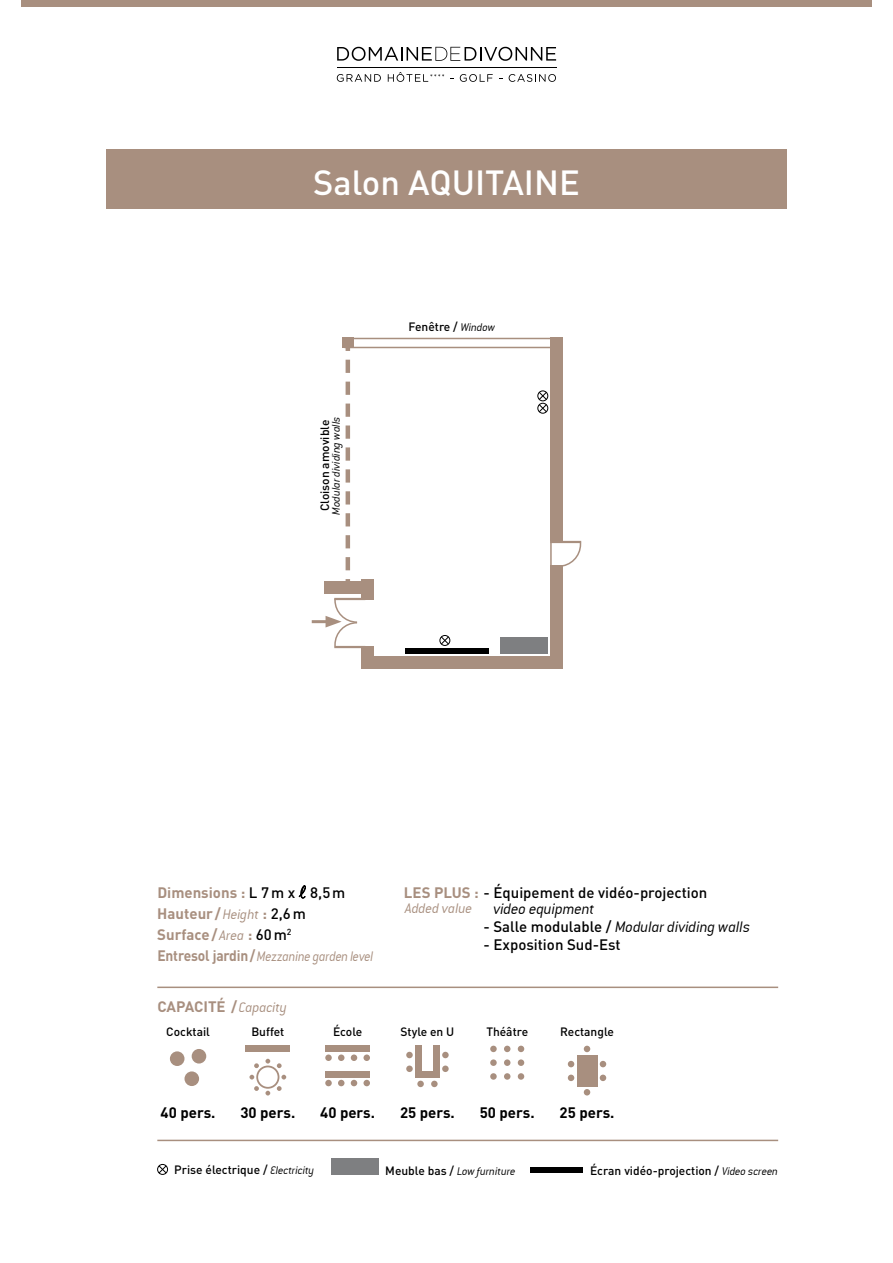
<style>
.page{position:relative;width:893px;height:1263px;background:#fff}
.page>*{position:absolute;margin:0;border:0;box-sizing:border-box;transform-origin:0 0}
.t1{font:500 34.5px "DIN";color:#fff}
.t2{font:italic 16.5px "Conduit ITCTT Light";color:#000}
.t3{font:700 15px/21px "DIN";color:#a88f7f}
.t4{font:500 15px "DIN";color:#000}
.t5{font:700 15px "DIN";color:#000}
.t6{font:italic 15px "Conduit ITCTT Light";letter-spacing:-.015em;color:#a88f7f;scale:.92 1}
.t7{font:italic 15px "Conduit ITCTT Light";letter-spacing:-.015em;color:#a88f7f}
.t8{font:500 12px "DIN";color:#000}
.t9{font:italic 12px "Conduit ITCTT Light";color:#000}
.s1{font-family:"Conduit ITCTT Light";font-weight:400;font-style:italic}
.s2{font-weight:500;color:#000}
.s3{font-family:"MT Extra";font-weight:400;font-size:18px;color:#000}
.s4{font-family:"DIN";font-weight:700;font-style:normal}
.s5{font-weight:700;color:#a88f7f}
.s6{font-family:"DIN";font-weight:500;font-style:normal;font-size:15px}
.s7{font-family:"DIN";font-weight:500;font-style:normal}
</style>
<div class="page">
<div style="left:106px;top:149px;width:681px;height:59px;background:#a88f7f"></div>
<div style="left:21px;top:0;width:851px;height:7px;background:#a88f7f"></div>
<svg style="left:337px;top:47px;width:219px;height:14px"></svg>
<hr style="left:337px;top:67px;width:219px;height:1px;background:#000">
<svg style="left:337px;top:74px;width:44px;height:8px"></svg>
<svg style="left:388px;top:72px;width:56px;height:10px"></svg>
<svg style="left:460px;top:74px;width:33px;height:8px"></svg>
<svg style="left:509px;top:74px;width:47px;height:8px"></svg>
<svg style="left:299px;top:885px;width:7px;height:13px"></svg>
<div style="left:157px;top:1164px;width:11px;height:11px;border:1px solid #000;border-radius:50%"></div>
<svg style="left:158px;top:1165px;width:9px;height:9px"></svg>
<div style="left:331px;top:1158px;width:48px;height:17px;background:#7e7f81"></div>
<div style="left:530px;top:1167px;width:53px;height:5px;background:#000"></div>
<hr style="left:157px;top:986px;width:621px;height:2px;background:#a88f7f">
<hr style="left:157px;top:1140px;width:621px;height:1px;background:#a88f7f">
<div style="left:170px;top:1051px;width:14px;height:15px;background:#a88f7f;border-radius:50%"></div>
<div style="left:184px;top:1071px;width:15px;height:15px;background:#a88f7f;border-radius:50%"></div>
<div style="left:192px;top:1049px;width:14px;height:14px;background:#a88f7f;border-radius:50%"></div>
<div style="left:490px;top:1046px;width:7px;height:6px;background:#a88f7f;border-radius:50%"></div>
<svg style="left:504px;top:1046px;width:6px;height:6px"></svg>
<svg style="left:518px;top:1046px;width:6px;height:6px"></svg>
<div style="left:490px;top:1059px;width:7px;height:7px;background:#a88f7f;border-radius:50%"></div>
<div style="left:504px;top:1059px;width:6px;height:7px;background:#a88f7f;border-radius:50%"></div>
<div style="left:518px;top:1059px;width:6px;height:7px;background:#a88f7f;border-radius:50%"></div>
<div style="left:490px;top:1073px;width:7px;height:7px;background:#a88f7f;border-radius:50%"></div>
<div style="left:504px;top:1073px;width:6px;height:7px;background:#a88f7f;border-radius:50%"></div>
<div style="left:518px;top:1073px;width:6px;height:7px;background:#a88f7f;border-radius:50%"></div>
<div style="left:256px;top:1065px;width:23px;height:24px;border:2px solid #a88f7f;border-radius:50%"></div>
<svg style="left:249px;top:1075px;width:5px;height:4px"></svg>
<svg style="left:265px;top:1059px;width:5px;height:4px"></svg>
<svg style="left:254px;top:1063px;width:5px;height:5px"></svg>
<svg style="left:254px;top:1086px;width:5px;height:5px"></svg>
<svg style="left:277px;top:1063px;width:5px;height:5px"></svg>
<svg style="left:277px;top:1086px;width:5px;height:5px"></svg>
<svg style="left:265px;top:1091px;width:5px;height:4px"></svg>
<svg style="left:281px;top:1075px;width:5px;height:4px"></svg>
<div style="left:245px;top:1046px;width:45px;height:6px;background:#a88f7f"></div>
<div style="left:325px;top:1054px;width:7px;height:7px;background:#a88f7f;border-radius:50%"></div>
<div style="left:338px;top:1054px;width:6px;height:7px;background:#a88f7f;border-radius:50%"></div>
<div style="left:351px;top:1054px;width:6px;height:7px;background:#a88f7f;border-radius:50%"></div>
<div style="left:363px;top:1054px;width:7px;height:7px;background:#a88f7f;border-radius:50%"></div>
<div style="left:325px;top:1046px;width:45px;height:6px;background:#a88f7f"></div>
<div style="left:325px;top:1080px;width:7px;height:6px;background:#a88f7f;border-radius:50%"></div>
<svg style="left:338px;top:1080px;width:6px;height:6px"></svg>
<svg style="left:351px;top:1080px;width:6px;height:6px"></svg>
<div style="left:363px;top:1080px;width:7px;height:6px;background:#a88f7f;border-radius:50%"></div>
<div style="left:325px;top:1071px;width:45px;height:6px;background:#a88f7f"></div>
<div style="left:442px;top:1052px;width:7px;height:6px;background:#a88f7f;border-radius:50%"></div>
<div style="left:442px;top:1065px;width:7px;height:7px;background:#a88f7f;border-radius:50%"></div>
<div style="left:406px;top:1052px;width:7px;height:6px;background:#a88f7f;border-radius:50%"></div>
<div style="left:406px;top:1065px;width:7px;height:7px;background:#a88f7f;border-radius:50%"></div>
<div style="left:417px;top:1081px;width:7px;height:6px;background:#a88f7f;border-radius:50%"></div>
<div style="left:431px;top:1081px;width:7px;height:6px;background:#a88f7f;border-radius:50%"></div>
<div style="left:415px;top:1072px;width:25px;height:6px;background:#a88f7f"></div>
<div style="left:415px;top:1046px;width:7px;height:32px;background:#a88f7f"></div>
<div style="left:433px;top:1046px;width:7px;height:32px;background:#a88f7f"></div>
<svg style="left:600px;top:1061px;width:6px;height:6px"></svg>
<div style="left:600px;top:1074px;width:6px;height:7px;background:#a88f7f;border-radius:50%"></div>
<svg style="left:568px;top:1061px;width:6px;height:6px"></svg>
<div style="left:568px;top:1074px;width:6px;height:7px;background:#a88f7f;border-radius:50%"></div>
<svg style="left:584px;top:1089px;width:6px;height:6px"></svg>
<svg style="left:584px;top:1046px;width:6px;height:6px"></svg>
<div style="left:577px;top:1055px;width:20px;height:31px;background:#a88f7f"></div>
<div style="left:538px;top:403px;width:10px;height:10px;border:1px solid #000;border-radius:50%"></div>
<div style="left:538px;top:391px;width:10px;height:10px;border:1px solid #000;border-radius:50%"></div>
<svg style="left:538px;top:391px;width:9px;height:22px"></svg>
<div style="left:440px;top:635px;width:10px;height:11px;border:1px solid #000;border-radius:50%"></div>
<svg style="left:440px;top:636px;width:9px;height:9px"></svg>
<div style="left:406px;top:648px;width:83px;height:5px;background:#000"></div>
<div style="left:550px;top:338px;width:13px;height:203px;background:#a88f7f"></div>
<div style="left:550px;top:566px;width:13px;height:103px;background:#a88f7f"></div>
<div style="left:365px;top:656px;width:192px;height:13px;background:#a88f7f"></div>
<div style="left:361px;top:646px;width:13px;height:23px;background:#a88f7f"></div>
<div style="left:361px;top:580px;width:13px;height:20px;background:#a88f7f"></div>
<div style="left:324px;top:581px;width:41px;height:13px;background:#a88f7f"></div>
<hr style="left:344px;top:338px;width:206px;height:1px;background:#a88f7f">
<hr style="left:344px;top:347px;width:206px;height:1px;background:#a88f7f">
<hr style="left:550px;top:541px;width:2px;height:30px;background:#a88f7f">
<div style="left:500px;top:637px;width:48px;height:17px;background:#7e7f81"></div>
<hr style="left:334px;top:598px;width:31px;height:2px;background:#a88f7f">
<hr style="left:334px;top:646px;width:31px;height:2px;background:#a88f7f">
<hr style="left:312px;top:620px;width:19px;height:3px;background:#a88f7f">
<svg style="left:326px;top:338px;width:33px;height:310px"></svg>
<hr style="left:550px;top:541px;width:31px;height:2px;background:#a88f7f">
<svg style="left:557px;top:541px;width:25px;height:26px"></svg>
<h1 class="t1" style="left:313px;top:160px;width:268px">Salon AQUITAINE</h1>
<p class="t8" style="left:317px;top:511px;width:93px;rotate:-90deg">Cloison amovible</p>
<p class="t9" style="left:329px;top:515px;width:100px;rotate:-90deg">Modular dividing walls</p>
<p class="t8" style="left:409px;top:319px;width:88px">Fenêtre / <span class="s1">Window</span></p>
<p class="t3" style="left:157px;top:881px;width:190px">Dimensions : <span class="s2">L 7m x</span> <span class="s3">l</span> <span class="s2">8,5m<br></span>Hauteur /<span class="s1">Height</span> : <span class="s2">2,6m<br></span>Surface/ <span class="s1">Area</span> : <span class="s2">60m</span><sup>2</sup></p>
<p class="t6" style="left:157px;top:947px;width:236px"><span class="s4">Entresol jardin/</span>Mezzanine garden level</p>
<p class="t4" style="left:404px;top:883px;width:305px"><span class="s5">LES PLUS :</span> - Équipement de vidéo-projection</p>
<h2 class="t2" style="left:493px;top:899px;width:103px">video equipment</h2>
<h2 class="t2" style="left:483px;top:917px;width:268px"><span class="s6">- Salle modulable /</span> Modular dividing walls</h2>
<p class="t4" style="left:483px;top:935px;width:139px">- Exposition Sud-Est</p>
<p class="t7" style="left:405px;top:899px;width:69px">Added value</p>
<p class="t3" style="left:157px;top:995px;width:131px">CAPACITÉ / <span class="s1">Capacity</span></p>
<p class="t8" style="left:166px;top:1024px;width:45px">Cocktail</p>
<p class="t8" style="left:251px;top:1024px;width:35px">Buffet</p>
<p class="t8" style="left:333px;top:1024px;width:31px">École</p>
<p class="t8" style="left:400px;top:1024px;width:55px">Style en U</p>
<p class="t8" style="left:486px;top:1024px;width:43px">Théâtre</p>
<p class="t8" style="left:560px;top:1024px;width:55px">Rectangle</p>
<p class="t5" style="left:161px;top:1103px;width:56px">40 pers.</p>
<p class="t5" style="left:240px;top:1103px;width:56px">30 pers.</p>
<p class="t5" style="left:320px;top:1103px;width:56px">40 pers.</p>
<p class="t5" style="left:400px;top:1103px;width:56px">25 pers.</p>
<p class="t5" style="left:480px;top:1103px;width:56px">50 pers.</p>
<p class="t5" style="left:560px;top:1103px;width:56px">25 pers.</p>
<p class="t8" style="left:174px;top:1162px;width:142px">Prise électrique / <span class="s1">Electricity</span></p>
<p class="t9" style="left:385px;top:1164px;width:132px"><span class="s7">Meuble bas /</span> Low furniture</p>
<p class="t8" style="left:590px;top:1163px;width:190px">Écran vidéo-projection / <span class="s1">Video screen</span></p>
</div>
